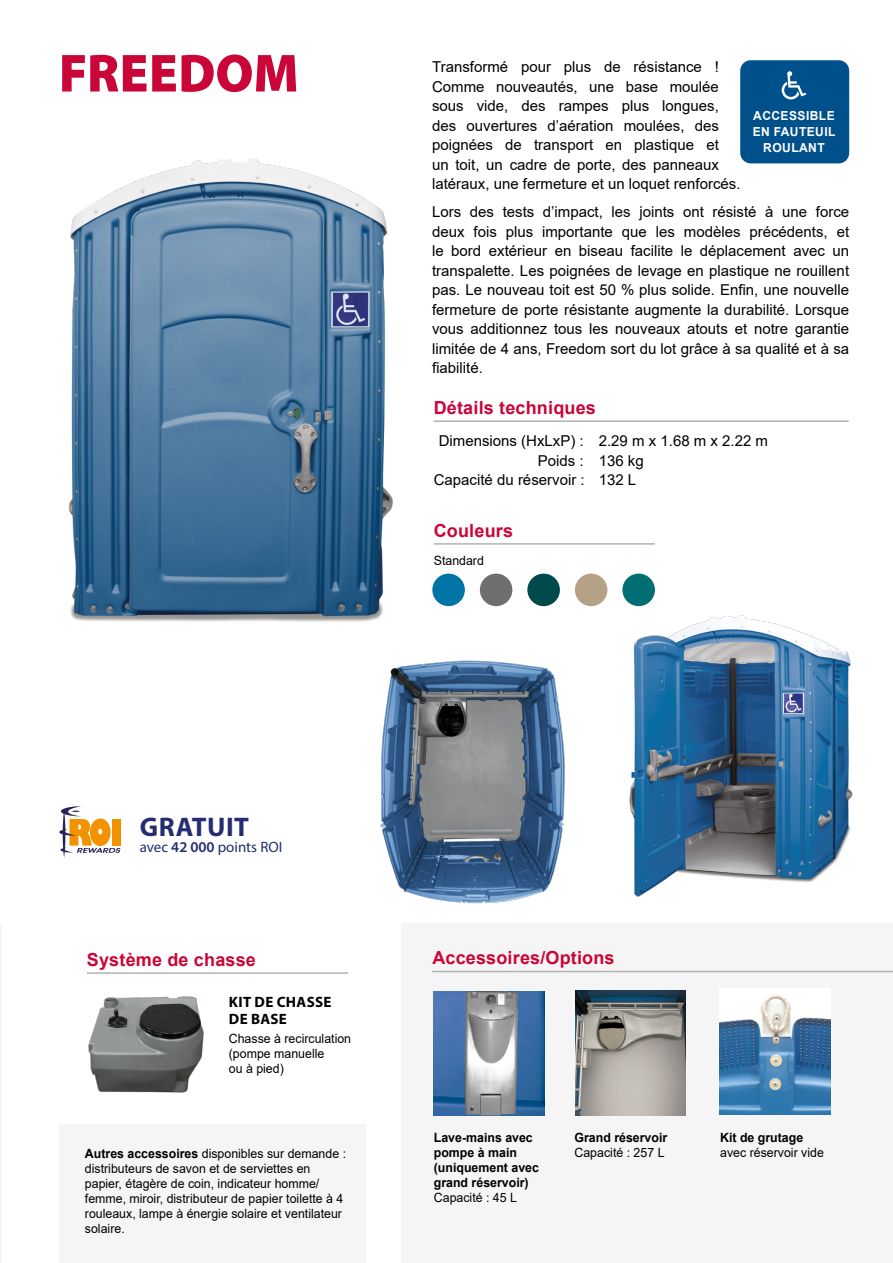
<style>
.page{position:relative;width:893px;height:1263px;background:#fff}
.page>*{position:absolute;margin:0;border:0;box-sizing:border-box;transform-origin:0 0}
.t1{font:900 54px "Myriad Pro";color:#ca0538}
.t2{font:700 27px "Myriad Pro";letter-spacing:.02em;color:#232d71}
.t3{font:700 18px "Arial";letter-spacing:.01em;color:#ca0538}
.t4{font:15px/19.5px "Arial";color:#000}
.t5{font:15px "Myriad Pro";color:#232d71}
.t6{font:700 15px/16.5px "Myriad Pro";letter-spacing:.02em;color:#000}
.t7{font:12.75px/15px "Arial";color:#000}
.t8{font:700 12.75px/15px "Arial";color:#000}
.t9{font:700 12.45px/16.2px "Arial";letter-spacing:.035em;color:#fff;text-align:center}
.s1{font-weight:600}
.s2{font-weight:700}
</style>
<div class="page">
<hr style="left:0;top:923px;width:1px;height:340px;background:#f5f5f5">
<div style="left:401px;top:923px;width:492px;height:340px;background:#f5f5f5"></div>
<img style="left:434px;top:991px;width:110px;height:125px">
<img style="left:575px;top:990px;width:111px;height:126px">
<img style="left:720px;top:996px;width:110px;height:118px">
<img style="left:88px;top:996px;width:116px;height:97px">
<img style="left:629px;top:615px;width:224px;height:282px">
<img style="left:380px;top:660px;width:185px;height:244px">
<img style="left:68px;top:158px;width:325px;height:464px">
<div style="left:432px;top:574px;width:33px;height:32px;background:#0074a4;border-radius:50%"></div>
<div style="left:480px;top:574px;width:32px;height:32px;background:#706f6f;border-radius:50%"></div>
<div style="left:527px;top:574px;width:33px;height:32px;background:#004a4b;border-radius:50%"></div>
<div style="left:575px;top:574px;width:32px;height:32px;background:#b5a286;border-radius:50%"></div>
<div style="left:622px;top:574px;width:33px;height:32px;background:#006e73;border-radius:50%"></div>
<hr style="left:434px;top:420px;width:415px;height:2px;background:#b3b2b2">
<hr style="left:434px;top:543px;width:221px;height:2px;background:#b3b2b2">
<svg style="left:59px;top:806px;width:61px;height:52px"></svg>
<div style="left:740px;top:60px;width:109px;height:103px;background:#00508c;border-radius:11px"></div>
<svg style="left:782px;top:71px;width:24px;height:28px"></svg>
<hr style="left:432px;top:971px;width:461px;height:1px;background:#b3b2b2">
<hr style="left:87px;top:972px;width:261px;height:2px;background:#b3b2b2">
<div style="left:60px;top:1125px;width:306px;height:138px;background:#f5f5f5"></div>
<h1 class="t1" style="left:59px;top:37px;width:241px">FREEDOM</h1>
<p class="t4" style="left:432px;top:57px;width:310px">Transformé pour plus de résistance !<br>Comme nouveautés, une base moulée sous vide, des rampes plus longues, des ouvertures d’aération moulées, des poignées de transport en plastique et<br>un toit, un cadre de porte, des panneaux latéraux, une fermeture et un loquet renforcés.</p>
<p class="t4" style="left:432px;top:202px;width:419px;text-align:justify">Lors des tests d’impact, les joints ont résisté à une force deux fois plus importante que les modèles précédents, et le bord extérieur en biseau facilite le déplacement avec un transpalette. Les poignées de levage en plastique ne rouillent pas. Le nouveau toit est 50 % plus solide. Enfin, une nouvelle fermeture de porte résistante augmente la durabilité. Lorsque vous additionnez tous les nouveaux atouts et notre garantie limitée de 4 ans, Freedom sort du lot grâce à sa qualité et à sa fiabilité.</p>
<p class="t3" style="left:434px;top:395px;width:164px">Détails techniques</p>
<p class="t4" style="left:439px;top:431px;width:331px">Dimensions (HxLxP) : 2.29 m x 1.68 m x 2.22 m</p>
<p class="t4" style="left:538px;top:451px;width:107px">Poids : 136 kg</p>
<p class="t4" style="left:434px;top:470px;width:204px">Capacité du réservoir : 132 L</p>
<p class="t3" style="left:434px;top:518px;width:81px">Couleurs</p>
<p class="t7" style="left:434px;top:552px;width:52px">Standard</p>
<p class="t9" style="left:753px;top:108px;width:84px">ACCESSIBLE<br>EN FAUTEUIL<br>ROULANT</p>
<h2 class="t2" style="left:140px;top:810px;width:111px">GRATUIT</h2>
<p class="t5" style="left:140px;top:838px;width:144px">avec <span class="s1">42 000</span> points ROI</p>
<p class="t3" style="left:87px;top:947px;width:170px">Système de chasse</p>
<p class="t3" style="left:432px;top:945px;width:184px">Accessoires/Options</p>
<p class="t6" style="left:229px;top:994px;width:104px">KIT DE CHASSE<br>DE BASE</p>
<p class="t7" style="left:229px;top:1031px;width:124px">Chasse à recirculation (pompe manuelle<br>ou à pied)</p>
<p class="t7" style="left:85px;top:1146px;width:263px"><span class="s2">Autres accessoires</span> disponibles sur demande : distributeurs de savon et de serviettes en papier, étagère de coin, indicateur homme/ femme, miroir, distributeur de papier toilette à 4 rouleaux, lampe à énergie solaire et ventilateur solaire.</p>
<p class="t8" style="left:434px;top:1130px;width:107px">Lave-mains avec pompe à main (uniquement avec grand réservoir)</p>
<p class="t7" style="left:434px;top:1190px;width:85px">Capacité : 45 L</p>
<p class="t8" style="left:574px;top:1130px;width:94px">Grand réservoir</p>
<p class="t7" style="left:574px;top:1145px;width:92px">Capacité : 257 L</p>
<p class="t8" style="left:720px;top:1130px;width:85px">Kit de grutage</p>
<p class="t7" style="left:720px;top:1145px;width:105px">avec réservoir vide</p>
</div>
